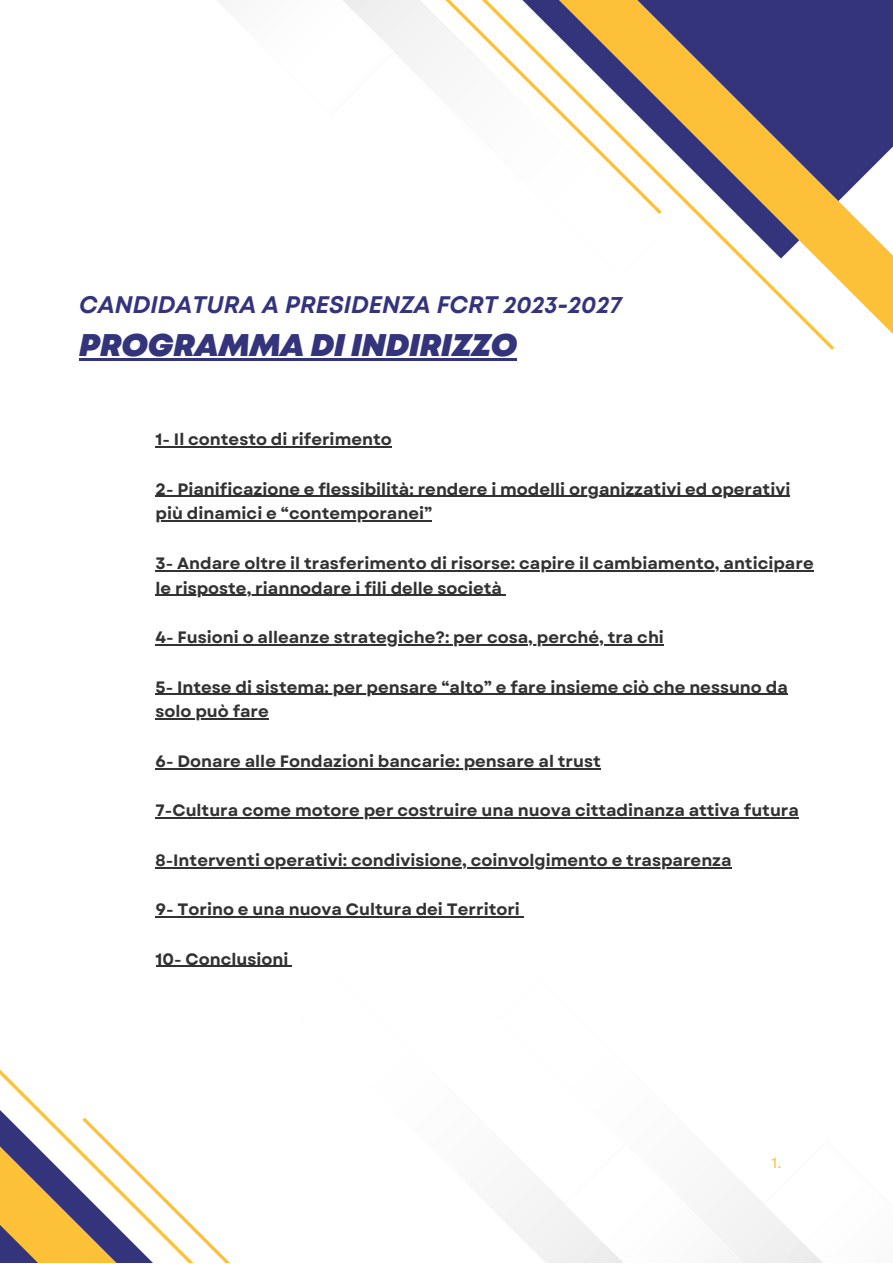
<style>
.page{position:relative;width:893px;height:1264px;background:#fff}
.page>*{position:absolute;margin:0;border:0;box-sizing:border-box;transform-origin:0 0}
.t1{font:italic 900 31.35px "Mont";color:#34347d}
.t2{font:italic 700 24px "Mont";color:#34347d}
.t3{font:700 16.5px/24.8px "Garet";color:#323232}
.t4{font:15px "Garet";color:#fcc138}
</style>
<div class="page">
<svg style="left:401px;top:0;width:491px;height:361px"></svg>
<svg style="left:0;top:1069px;width:229px;height:193px"></svg>
<hr style="left:155px;top:446px;width:237px;height:1px;background:#323232">
<hr style="left:155px;top:496px;width:635px;height:1px;background:#323232">
<hr style="left:155px;top:520px;width:277px;height:1px;background:#323232">
<hr style="left:155px;top:570px;width:658px;height:1px;background:#323232">
<hr style="left:155px;top:594px;width:347px;height:2px;background:#323232">
<hr style="left:155px;top:644px;width:509px;height:1px;background:#323232">
<hr style="left:155px;top:693px;width:632px;height:2px;background:#323232">
<hr style="left:155px;top:718px;width:114px;height:1px;background:#323232">
<hr style="left:155px;top:768px;width:445px;height:1px;background:#323232">
<hr style="left:155px;top:817px;width:643px;height:1px;background:#323232">
<hr style="left:155px;top:867px;width:576px;height:1px;background:#323232">
<hr style="left:155px;top:916px;width:365px;height:1px;background:#323232">
<hr style="left:155px;top:965px;width:133px;height:2px;background:#323232">
<hr style="left:79px;top:358px;width:438px;height:2px;background:#34347d">
<h2 class="t2" style="left:79px;top:296px;width:544px">CANDIDATURA A PRESIDENZA FCRT 2023-2027</h2>
<h1 class="t1" style="left:79px;top:333px;width:439px">PROGRAMMA DI INDIRIZZO</h1>
<p class="t3" style="left:155px;top:427px;width:238px">1- Il contesto di riferimento</p>
<p class="t3" style="left:155px;top:476px;width:636px">2- Pianificazione e flessibilità: rendere i modelli organizzativi ed operativi più dinamici e “contemporanei”</p>
<p class="t3" style="left:155px;top:551px;width:659px">3- Andare oltre il trasferimento di risorse: capire il cambiamento, anticipare le risposte, riannodare i fili delle società</p>
<p class="t3" style="left:155px;top:625px;width:510px">4- Fusioni o alleanze strategiche?: per cosa, perché, tra chi</p>
<p class="t3" style="left:155px;top:674px;width:633px">5- Intese di sistema: per pensare “alto” e fare insieme ciò che nessuno da solo può fare</p>
<p class="t3" style="left:155px;top:748px;width:447px">6- Donare alle Fondazioni bancarie: pensare al trust</p>
<p class="t3" style="left:155px;top:798px;width:645px">7-Cultura come motore per costruire una nuova cittadinanza attiva futura</p>
<p class="t3" style="left:155px;top:847px;width:577px">8-Interventi operativi: condivisione, coinvolgimento e trasparenza</p>
<p class="t3" style="left:155px;top:897px;width:366px">9- Torino e una nuova Cultura dei Territori</p>
<p class="t3" style="left:155px;top:946px;width:134px">10- Conclusioni</p>
<p class="t4" style="left:771px;top:1151px;width:11px">1.</p>
</div>
